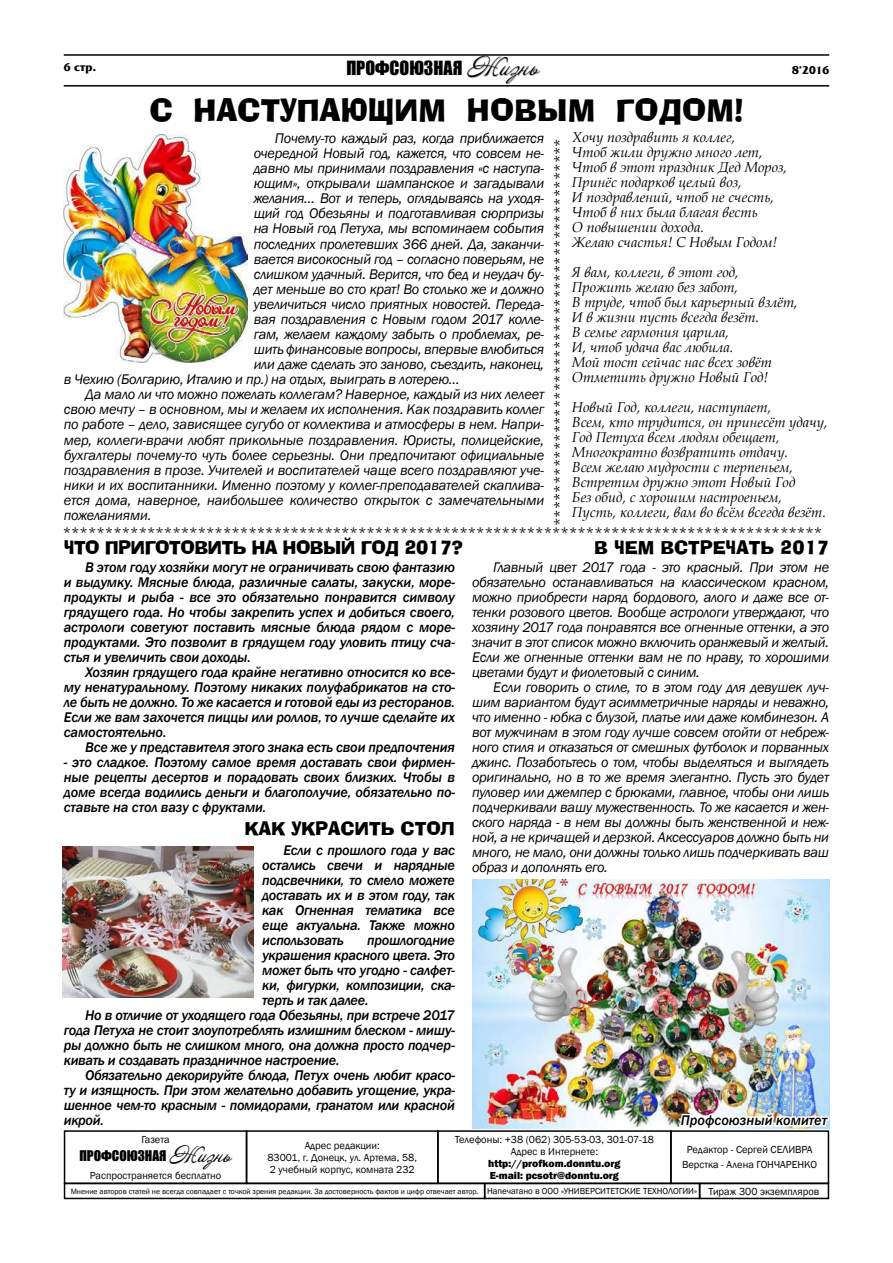
<style>
.page{position:relative;width:893px;height:1263px;background:#fff}
.page>*{position:absolute;margin:0;border:0;box-sizing:border-box;transform-origin:0 0}
.t1{font:30px "Ad Lib BT";color:#000}
.t2{font:18px "Ad Lib BT";color:#000}
.t3{font:18px "Ad Lib BT";letter-spacing:-.03em;color:#000}
.t4{font:18px "Impact";color:#000}
.t5{font:italic 14.4px/15px "Franklin Gothic";letter-spacing:-.02em;color:#000;text-align:justify}
.t6{font:italic 500 14.4px/15px "Franklin Gothic";letter-spacing:-.02em;color:#000;text-align:justify}
.t7{font:italic 14.4px/15px "Book Antiqua";color:#000}
.t8{font:14.4px "Franklin Gothic";color:#000}
.t9{font:italic 500 14.4px "Franklin Gothic";color:#000}
.t10{font:13.5px "Impact";color:#000}
.t11{font:700 12px "AG Friquer";color:#000}
.t12{font:10.5px/12px "Franklin Gothic";color:#000;text-align:center}
.t13{font:800 10.5px/12px "Franklin Gothic";color:#000}
.t14{font:7.8px "Franklin Gothic";color:#000}
.s1{font-family:"Annabelle";font-size:22.5px;color:#a9abae}
.s2{font-size:9px}
.s3{font-size:10.5px}
.s4{font-family:"Annabelle";font-size:19.5px;color:#a9abae}
</style>
<div class="page">
<div style="left:64px;top:1130px;width:183px;height:54px;border:2px solid #000"></div>
<div style="left:64px;top:1183px;width:421px;height:16px;border:2px solid #000"></div>
<div style="left:484px;top:1183px;width:216px;height:16px;border:2px solid #000"></div>
<div style="left:699px;top:1183px;width:130px;height:16px;border:2px solid #000"></div>
<div style="left:246px;top:1130px;width:193px;height:54px;border:2px solid #000"></div>
<div style="left:437px;top:1130px;width:235px;height:54px;border:2px solid #000"></div>
<div style="left:670px;top:1130px;width:159px;height:54px;border:2px solid #000"></div>
<hr style="left:64px;top:85px;width:765px;height:2px;background:#000">
<hr style="left:64px;top:54px;width:765px;height:2px;background:#000">
<img style="left:64px;top:134px;width:184px;height:228px">
<img style="left:472px;top:879px;width:357px;height:249px">
<img style="left:678px;top:1108px;width:152px;height:30px">
<img style="left:63px;top:846px;width:191px;height:151px">
<p class="t4" style="left:346px;top:54px;width:194px">ПРОФСОЮЗНАЯ <span class="s1">Жизнь</span></p>
<p class="t11" style="left:64px;top:60px;width:34px">6 стр.</p>
<p class="t11" style="left:792px;top:64px;width:38px">8’2016</p>
<h1 class="t1" style="left:149px;top:89px;width:596px">С НАСТУПАЮЩИМ НОВЫМ ГОДОМ!</h1>
<p class="t7" style="left:572px;top:129px;width:217px">Хочу поздравить я коллег,<br>Чтоб жили дружно много лет,<br>Чтоб в этот праздник Дед Мороз,<br>Принёс подарков целый воз,<br>И поздравлений, чтоб не счесть,<br>Чтоб в них была благая весть<br>О повышении дохода.<br>Желаю счастья! С Новым Годом!</p>
<p class="t7" style="left:572px;top:265px;width:227px">Я вам, коллеги, в этот год,<br>Прожить желаю без забот,<br>В труде, чтоб был карьерный взлёт,<br>И в жизни пусть всегда везёт.<br>В семье гармония царила,<br>И, чтоб удача вас любила.<br>Мой тост сейчас нас всех зовёт<br>Отметить дружно Новый Год!</p>
<p class="t7" style="left:572px;top:400px;width:257px">Новый Год, коллеги, наступает,<br>Всем, кто трудится, он принесёт удачу, Год Петуха всем людям обещает, Многократно возвратить отдачу.<br>Всем желаю мудрости с терпеньем, Встретим дружно этот Новый Год<br>Без обид, с хорошим настроеньем, Пусть, коллеги, вам во всём всегда везёт.</p>
<p class="t2" style="left:594px;top:535px;width:237px">В ЧЕМ ВСТРЕЧАТЬ 2017</p>
<p class="t5" style="left:472px;top:560px;width:359px;text-indent:21px">Главный цвет 2017 года - это красный. При этом не обязательно останавливаться на классическом красном, можно приобрести наряд бордового, алого и даже все от&shy;тенки розового цветов. Вообще астрологи утверждают, что хозяину 2017 года понравятся все огненные оттенки, а это значит в этот список можно включить оранжевый и желтый.<br>Если же огненные оттенки вам не по нраву, то хорошими цветами будут и фиолетовый с синим.</p>
<p class="t5" style="left:472px;top:680px;width:359px;text-indent:21px">Если говорить о стиле, то в этом году для девушек луч&shy;шим вариантом будут асимметричные наряды и неважно, что именно - юбка с блузой, платье или даже комбинезон. А вот мужчинам в этом году лучше совсем отойти от небреж&shy;ного стиля и отказаться от смешных футболок и порванных джинс. Позаботьтесь о том, чтобы выделяться и выглядеть оригинально, но в то же время элегантно. Пусть это будет пуловер или джемпер с брюками, главное, чтобы они лишь подчеркивали вашу мужественность. То же касается и жен&shy;ского наряда - в нем вы должны быть женственной и неж&shy;ной, а не кричащей и дерзкой. Аксессуаров должно быть ни много, не мало, они должны только лишь подчеркивать ваш образ и дополнять его.</p>
<p class="t5" style="left:275px;top:131px;width:271px">Почему-то каждый раз, когда приближается</p>
<p class="t5" style="left:254px;top:146px;width:292px">очередной Новый год, кажется, что совсем не-</p>
<p class="t5" style="left:254px;top:161px;width:292px">давно мы принимали поздравления «с наступа-</p>
<p class="t5" style="left:254px;top:176px;width:292px">ющим», открывали шампанское и загадывали</p>
<p class="t5" style="left:254px;top:191px;width:292px">желания… Вот и теперь, оглядываясь на уходя-</p>
<p class="t5" style="left:254px;top:206px;width:292px">щий год Обезьяны и подготавливая сюрпризы</p>
<p class="t5" style="left:254px;top:221px;width:292px">на Новый год Петуха, мы вспоминаем события</p>
<p class="t5" style="left:254px;top:236px;width:292px">последних пролетевших 366 дней. Да, заканчи-</p>
<p class="t5" style="left:254px;top:252px;width:292px">вается високосный год – согласно поверьям, не</p>
<p class="t5" style="left:254px;top:267px;width:292px">слишком удачный. Верится, что бед и неудач бу-</p>
<p class="t5" style="left:254px;top:282px;width:292px">дет меньше во сто крат! Во столько же и должно</p>
<p class="t5" style="left:254px;top:297px;width:292px">увеличиться число приятных новостей. Переда-</p>
<p class="t5" style="left:254px;top:312px;width:292px">вая поздравления с Новым годом 2017 колле-</p>
<p class="t5" style="left:254px;top:327px;width:292px">гам, желаем каждому забыть о проблемах, ре-</p>
<p class="t5" style="left:254px;top:342px;width:292px">шить финансовые вопросы, впервые влюбиться</p>
<p class="t5" style="left:254px;top:357px;width:292px">или даже сделать это заново, съездить, наконец,</p>
<p class="t5" style="left:64px;top:372px;width:397px">в Чехию (Болгарию, Италию и пр.) на отдых, выиграть в лотерею…</p>
<p class="t5" style="left:85px;top:387px;width:461px">Да мало ли что можно пожелать коллегам? Наверное, каждый из них лелеет</p>
<p class="t5" style="left:64px;top:402px;width:482px">свою мечту – в основном, мы и желаем их исполнения. Как поздравить коллег</p>
<p class="t5" style="left:64px;top:417px;width:482px">по работе – дело, зависящее сугубо от коллектива и атмосферы в нем. Напри-</p>
<p class="t5" style="left:64px;top:432px;width:482px">мер, коллеги-врачи любят прикольные поздравления. Юристы, полицейские,</p>
<p class="t5" style="left:64px;top:448px;width:482px">бухгалтеры почему-то чуть более серьезны. Они предпочитают официальные</p>
<p class="t5" style="left:64px;top:463px;width:482px">поздравления в прозе. Учителей и воспитателей чаще всего поздравляют уче-</p>
<p class="t5" style="left:64px;top:478px;width:482px">ники и их воспитанники. Именно поэтому у коллег-преподавателей скаплива-</p>
<p class="t5" style="left:64px;top:493px;width:482px">ется дома, наверное, наибольшее количество открыток с замечательными</p>
<p class="t5" style="left:64px;top:508px;width:89px">пожеланиями.</p>
<p class="t8" style="left:550px;top:526px;width:390px;rotate:-90deg">**********************************************</p>
<p class="t8" style="left:63px;top:524px;width:761px">******************************************************************************************</p>
<p class="t3" style="left:64px;top:535px;width:401px">ЧТО ПРИГОТОВИТЬ НА НОВЫЙ ГОД 2017?</p>
<p class="t6" style="left:64px;top:560px;width:393px;text-indent:21px">В этом году хозяйки могут не ограничивать свою фантазию и выдумку. Мясные блюда, различные салаты, закуски, море&shy;продукты и рыба - все это обязательно понравится символу грядущего года. Но чтобы закрепить успех и добиться своего, астрологи советуют поставить мясные блюда рядом с море&shy;продуктами. Это позволит в грядущем году уловить птицу сча&shy;стья и увеличить свои доходы.</p>
<p class="t6" style="left:64px;top:665px;width:393px;text-indent:21px">Хозяин грядущего года крайне негативно относится ко все&shy;му ненатуральному. Поэтому никаких полуфабрикатов на сто&shy;ле быть не должно. То же касается и готовой еды из ресторанов.<br>Если же вам захочется пиццы или роллов, то лучше сделайте их самостоятельно.</p>
<p class="t6" style="left:85px;top:740px;width:371px">Все же у представителя этого знака есть свои предпочтения</p>
<p class="t6" style="left:64px;top:755px;width:393px">- это сладкое. Поэтому самое время доставать свои фирмен&shy;ные рецепты десертов и порадовать своих близких. Чтобы в доме всегда водились деньги и благополучие, обязательно по&shy;ставьте на стол вазу с фруктами.</p>
<p class="t2" style="left:245px;top:816px;width:212px">КАК УКРАСИТЬ СТОЛ</p>
<p class="t6" style="left:262px;top:842px;width:194px;text-indent:21px">Если с прошлого года у вас остались свечи и нарядные подсвечники, то смело можете доставать их и в этом году, так как Огненная тематика все еще актуальна. Также можно использовать</p>
<p class="t6" style="left:367px;top:932px;width:89px">прошлогодние</p>
<p class="t6" style="left:262px;top:947px;width:194px">украшения красного цвета. Это</p>
<p class="t6" style="left:262px;top:962px;width:194px">может быть что угодно - салфет-</p>
<p class="t6" style="left:262px;top:977px;width:194px">ки, фигурки, композиции, ска-</p>
<p class="t6" style="left:262px;top:992px;width:108px">терть и так далее.</p>
<p class="t6" style="left:85px;top:1007px;width:371px">Но в отличие от уходящего года Обезьяны, при встрече 2017</p>
<p class="t6" style="left:64px;top:1022px;width:393px">года Петуха не стоит злоупотреблять излишним блеском - мишу-</p>
<p class="t6" style="left:64px;top:1037px;width:393px">ры должно быть не слишком много, она должна просто подчер-</p>
<p class="t6" style="left:64px;top:1052px;width:277px">кивать и создавать праздничное настроение.</p>
<p class="t6" style="left:85px;top:1067px;width:372px">Обязательно декорируйте блюда, Петух очень любит красо-</p>
<p class="t6" style="left:64px;top:1082px;width:393px">ту и изящность. При этом желательно добавить угощение, укра-</p>
<p class="t6" style="left:64px;top:1097px;width:393px">шенное чем-то красным - помидорами, гранатом или красной</p>
<p class="t6" style="left:64px;top:1112px;width:42px">икрой.</p>
<p class="t9" style="left:681px;top:1111px;width:148px">Профсоюзный комитет</p>
<p class="t12" style="left:267px;top:1139px;width:151px">Адрес редакции:<br>83001, г. Донецк, ул. Артема, 58,<br>2 учебный корпус, комната 232</p>
<p class="t12" style="left:455px;top:1133px;width:201px">Телефоны: +38 (062) 305-53-03, 301-07-18<br>Адрес в Интернете:</p>
<p class="t12" style="left:141px;top:1133px;width:30px">Газета</p>
<p class="t12" style="left:90px;top:1169px;width:133px">Распространяется бесплатно</p>
<p class="t14" style="left:71px;top:1186px;width:750px">Мнение авторов статей не всегда совпадает с точкой зрения редакции. За достоверность фактов и цифр отвечает автор. <span class="s2">Напечатано в ООО «УНИВЕРСИТЕТСКИЕ ТЕХНОЛОГИИ»</span> <span class="s3">Тираж 300 экземпляров</span></p>
<p class="t10" style="left:79px;top:1145px;width:154px">ПРОФСОЮЗНАЯ <span class="s4">Жизнь</span></p>
<p class="t12" style="left:682px;top:1142px;width:137px;line-height:15px">Редактор - Сергей СЕЛИВРА<br>Верстка - Алена ГОНЧАРЕНКО</p>
<p class="t13" style="left:488px;top:1157px;width:134px">http://profkom.donntu.org<br>E-mail: pcsotr@donntu.org</p>
</div>
